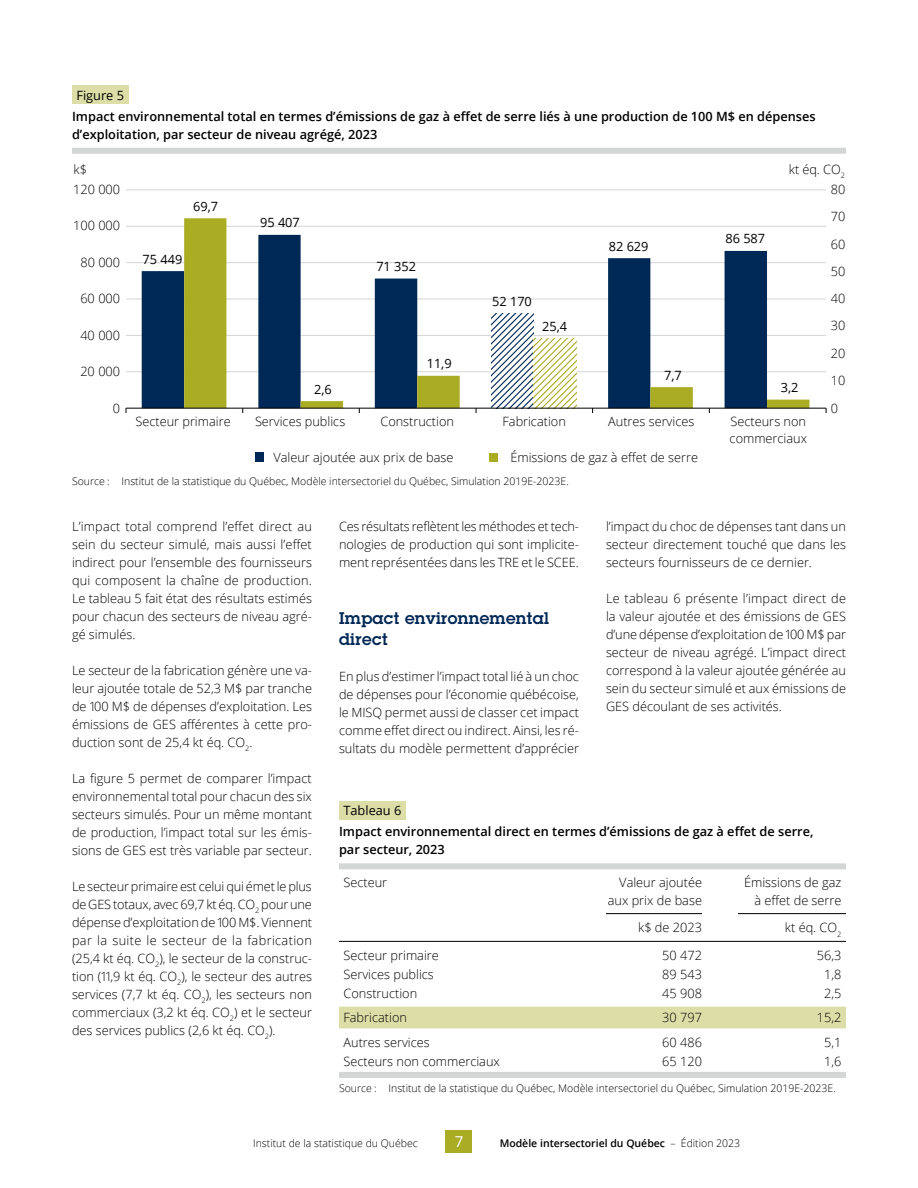
<style>
.page{position:relative;width:918px;height:1188px;background:#fff}
.page>*{position:absolute;margin:0;border:0;box-sizing:border-box;transform-origin:0 0}
.t1{font:600 16.5px/21px "Lubalin Graph Std";letter-spacing:.02em;color:#002856}
.t2{font:15px "Open Sans";color:#fff}
.t3{font:300 12.75px/18px "Open Sans";color:#000;text-align:justify}
.t4{font:600 12.75px/18px "Open Sans";color:#000}
.t5{font:12.75px "Open Sans";letter-spacing:-.005em;color:#000}
.t6{font:300 10.5px "Open Sans";color:#000}
.t7{font:600 10.5px "Open Sans";color:#000}
.s1{font-weight:300}
</style>
<div class="page">
<div style="left:446px;top:1130px;width:26px;height:23px;background:#aaac24"></div>
<div style="left:72px;top:86px;width:57px;height:18px;background:#dddea7"></div>
<div style="left:72px;top:148px;width:774px;height:6px;background:#d4d5d5"></div>
<hr style="left:126px;top:190px;width:700px;height:1px;background:#d4d5d5">
<hr style="left:126px;top:226px;width:700px;height:1px;background:#d4d5d5">
<hr style="left:126px;top:262px;width:700px;height:1px;background:#d4d5d5">
<hr style="left:126px;top:299px;width:700px;height:1px;background:#d4d5d5">
<hr style="left:126px;top:335px;width:700px;height:1px;background:#d4d5d5">
<hr style="left:126px;top:372px;width:700px;height:1px;background:#d4d5d5">
<div style="left:255px;top:453px;width:9px;height:9px;background:#002856"></div>
<div style="left:489px;top:453px;width:9px;height:9px;background:#aaac24"></div>
<div style="left:142px;top:271px;width:42px;height:137px;background:#002856"></div>
<svg style="left:184px;top:218px;width:625px;height:190px"></svg>
<hr style="left:126px;top:408px;width:700px;height:1px;background:#000">
<div style="left:339px;top:1007px;width:507px;height:21px;background:#dddea7"></div>
<hr style="left:606px;top:913px;width:96px;height:1px;background:#000">
<hr style="left:738px;top:913px;width:108px;height:1px;background:#000">
<hr style="left:339px;top:941px;width:267px;height:1px;background:#000">
<hr style="left:606px;top:941px;width:96px;height:1px;background:#000">
<hr style="left:702px;top:941px;width:36px;height:1px;background:#000">
<hr style="left:738px;top:941px;width:108px;height:1px;background:#000">
<div style="left:339px;top:1072px;width:267px;height:6px;background:#d4d5d5"></div>
<div style="left:606px;top:1072px;width:96px;height:6px;background:#d4d5d5"></div>
<div style="left:702px;top:1072px;width:36px;height:6px;background:#d4d5d5"></div>
<div style="left:738px;top:1072px;width:108px;height:6px;background:#d4d5d5"></div>
<div style="left:339px;top:801px;width:67px;height:19px;background:#dddea7"></div>
<div style="left:339px;top:863px;width:507px;height:6px;background:#d4d5d5"></div>
<p class="t5" style="left:76px;top:86px;width:49px">Figure 5</p>
<p class="t4" style="left:72px;top:107px;width:745px">Impact environnemental total en termes d’émissions de gaz à effet de serre liés à une production de 100 M$ en dépenses d’exploitation, par secteur de niveau agrégé, 2023</p>
<p class="t3" style="left:74px;top:160px;width:15px">k$</p>
<p class="t3" style="left:789px;top:160px;width:58px">kt éq. CO<sub>2</sub></p>
<p class="t3" style="left:73px;top:180px;width:48px">120 000</p>
<p class="t3" style="left:831px;top:180px;width:16px">80</p>
<p class="t3" style="left:73px;top:216px;width:48px">100 000</p>
<p class="t5" style="left:193px;top:197px;width:26px">69,7</p>
<p class="t5" style="left:260px;top:214px;width:41px">95 407</p>
<p class="t3" style="left:831px;top:207px;width:16px">70</p>
<p class="t5" style="left:609px;top:237px;width:41px">82 629</p>
<p class="t5" style="left:725px;top:230px;width:41px">86 587</p>
<p class="t3" style="left:831px;top:235px;width:16px">60</p>
<p class="t3" style="left:80px;top:253px;width:41px">80 000</p>
<p class="t5" style="left:143px;top:250px;width:41px">75 449</p>
<p class="t5" style="left:376px;top:258px;width:41px">71 352</p>
<p class="t3" style="left:831px;top:262px;width:16px">50</p>
<p class="t3" style="left:80px;top:289px;width:41px">60 000</p>
<p class="t5" style="left:492px;top:293px;width:41px">52 170</p>
<p class="t3" style="left:831px;top:289px;width:16px">40</p>
<p class="t3" style="left:80px;top:326px;width:41px">40 000</p>
<p class="t3" style="left:80px;top:362px;width:41px">20 000</p>
<p class="t5" style="left:314px;top:380px;width:19px">2,6</p>
<p class="t5" style="left:427px;top:355px;width:26px">11,9</p>
<p class="t5" style="left:542px;top:318px;width:26px">25,4</p>
<p class="t5" style="left:664px;top:366px;width:19px">7,7</p>
<p class="t5" style="left:781px;top:379px;width:19px">3,2</p>
<p class="t3" style="left:831px;top:316px;width:16px">30</p>
<p class="t3" style="left:831px;top:344px;width:16px">20</p>
<p class="t3" style="left:831px;top:371px;width:16px">10</p>
<p class="t3" style="left:113px;top:399px;width:9px">0</p>
<p class="t3" style="left:831px;top:399px;width:9px">0</p>
<p class="t3" style="left:135px;top:412px;width:97px">Secteur primaire</p>
<p class="t3" style="left:255px;top:412px;width:92px">Services publics</p>
<p class="t3" style="left:380px;top:412px;width:75px">Construction</p>
<p class="t3" style="left:503px;top:412px;width:65px">Fabrication</p>
<p class="t3" style="left:608px;top:412px;width:88px">Autres services</p>
<p class="t3" style="left:730px;top:413px;width:79px;line-height:16.5px">Secteurs non commerciaux</p>
<p class="t3" style="left:273px;top:448px;width:182px">Valeur ajoutée aux prix de base</p>
<p class="t3" style="left:510px;top:448px;width:189px">Émissions de gaz à effet de serre</p>
<p class="t6" style="left:72px;top:474px;width:498px">Source : Institut de la statistique du Québec, Modèle intersectoriel du Québec, Simulation 2019E-2023E.</p>
<p class="t3" style="left:72px;top:517px;width:242px">L’impact total comprend l’effet direct au sein du secteur simulé, mais aussi l’effet indirect pour l’ensemble des fournisseurs qui composent la chaîne de production.<br>Le tableau 5 fait état des résultats estimés pour chacun des secteurs de niveau agré&shy;gé simulés.</p>
<p class="t3" style="left:72px;top:661px;width:242px">Le secteur de la fabrication génère une va&shy;leur ajoutée totale de 52,3 M$ par tranche de 100 M$ de dépenses d’exploitation. Les émissions de GES afférentes à cette pro&shy;duction sont de 25,4 kt éq. CO<sub>2</sub>.</p>
<p class="t3" style="left:72px;top:769px;width:242px">La figure 5 permet de comparer l’impact environnemental total pour chacun des six secteurs simulés. Pour un même montant de production, l’impact total sur les émis&shy;sions de GES est très variable par secteur.</p>
<p class="t3" style="left:72px;top:877px;width:242px">Le secteur primaire est celui qui émet le plus de GES totaux, avec 69,7 kt éq. CO<sub>2</sub> pour une dépense d’exploitation de 100 M$. Viennent par la suite le secteur de la fabrication (25,4 kt éq. CO<sub>2</sub>), le secteur de la construc&shy;tion (11,9 kt éq. CO<sub>2</sub>), le secteur des autres services (7,7 kt éq. CO<sub>2</sub>), les secteurs non commerciaux (3,2 kt éq. CO<sub>2</sub>) et le secteur des services publics (2,6 kt éq. CO<sub>2</sub>).</p>
<p class="t3" style="left:339px;top:517px;width:242px">Ces résultats reflètent les méthodes et tech&shy;nologies de production qui sont implicite&shy;ment représentées dans les TRE et le SCEE.</p>
<p class="t1" style="left:339px;top:607px;width:211px">Impact environnemental direct</p>
<p class="t3" style="left:339px;top:667px;width:242px">En plus d’estimer l’impact total lié à un choc de dépenses pour l’économie québécoise, le MISQ permet aussi de classer cet impact comme effet direct ou indirect. Ainsi, les ré&shy;sultats du modèle permettent d’apprécier</p>
<p class="t3" style="left:606px;top:517px;width:242px">l’impact du choc de dépenses tant dans un secteur directement touché que dans les secteurs fournisseurs de ce dernier.</p>
<p class="t3" style="left:606px;top:589px;width:242px">Le tableau 6 présente l’impact direct de la valeur ajoutée et des émissions de GES d’une dépense d’exploitation de 100 M$ par secteur de niveau agrégé. L’impact direct correspond à la valeur ajoutée générée au sein du secteur simulé et aux émissions de GES découlant de ses activités.</p>
<p class="t5" style="left:344px;top:802px;width:59px">Tableau 6</p>
<p class="t4" style="left:339px;top:822px;width:476px">Impact environnemental direct en termes d’émissions de gaz à effet de serre, par secteur, 2023</p>
<p class="t3" style="left:344px;top:873px;width:45px">Secteur</p>
<p class="t3" style="left:608px;top:873px;width:96px;text-align:right">Valeur ajoutée aux prix de base</p>
<p class="t3" style="left:744px;top:873px;width:99px;text-align:right">Émissions de gaz à effet de serre</p>
<p class="t3" style="left:638px;top:918px;width:65px">k$ de 2023</p>
<p class="t3" style="left:785px;top:918px;width:58px">kt éq. CO<sub>2</sub></p>
<p class="t3" style="left:344px;top:946px;width:97px">Secteur primaire</p>
<p class="t3" style="left:662px;top:946px;width:41px">50 472</p>
<p class="t3" style="left:817px;top:946px;width:26px">56,3</p>
<p class="t3" style="left:344px;top:965px;width:92px">Services publics</p>
<p class="t3" style="left:662px;top:965px;width:41px">89 543</p>
<p class="t3" style="left:824px;top:965px;width:19px">1,8</p>
<p class="t3" style="left:344px;top:984px;width:75px">Construction</p>
<p class="t3" style="left:662px;top:984px;width:41px">45 908</p>
<p class="t3" style="left:824px;top:984px;width:19px">2,5</p>
<p class="t3" style="left:344px;top:1008px;width:65px">Fabrication</p>
<p class="t3" style="left:662px;top:1008px;width:41px">30 797</p>
<p class="t3" style="left:817px;top:1008px;width:26px">15,2</p>
<p class="t3" style="left:344px;top:1033px;width:88px">Autres services</p>
<p class="t3" style="left:662px;top:1033px;width:41px">60 486</p>
<p class="t3" style="left:824px;top:1033px;width:19px">5,1</p>
<p class="t3" style="left:344px;top:1052px;width:158px">Secteurs non commerciaux</p>
<p class="t3" style="left:662px;top:1052px;width:41px">65 120</p>
<p class="t3" style="left:824px;top:1052px;width:19px">1,6</p>
<p class="t6" style="left:339px;top:1081px;width:498px">Source : Institut de la statistique du Québec, Modèle intersectoriel du Québec, Simulation 2019E-2023E.</p>
<p class="t6" style="left:253px;top:1136px;width:166px">Institut de la statistique du Québec</p>
<p class="t2" style="left:455px;top:1131px;width:10px">7</p>
<p class="t7" style="left:500px;top:1136px;width:242px">Modèle intersectoriel du Québec <span class="s1">– Édition 2023</span></p>
</div>
